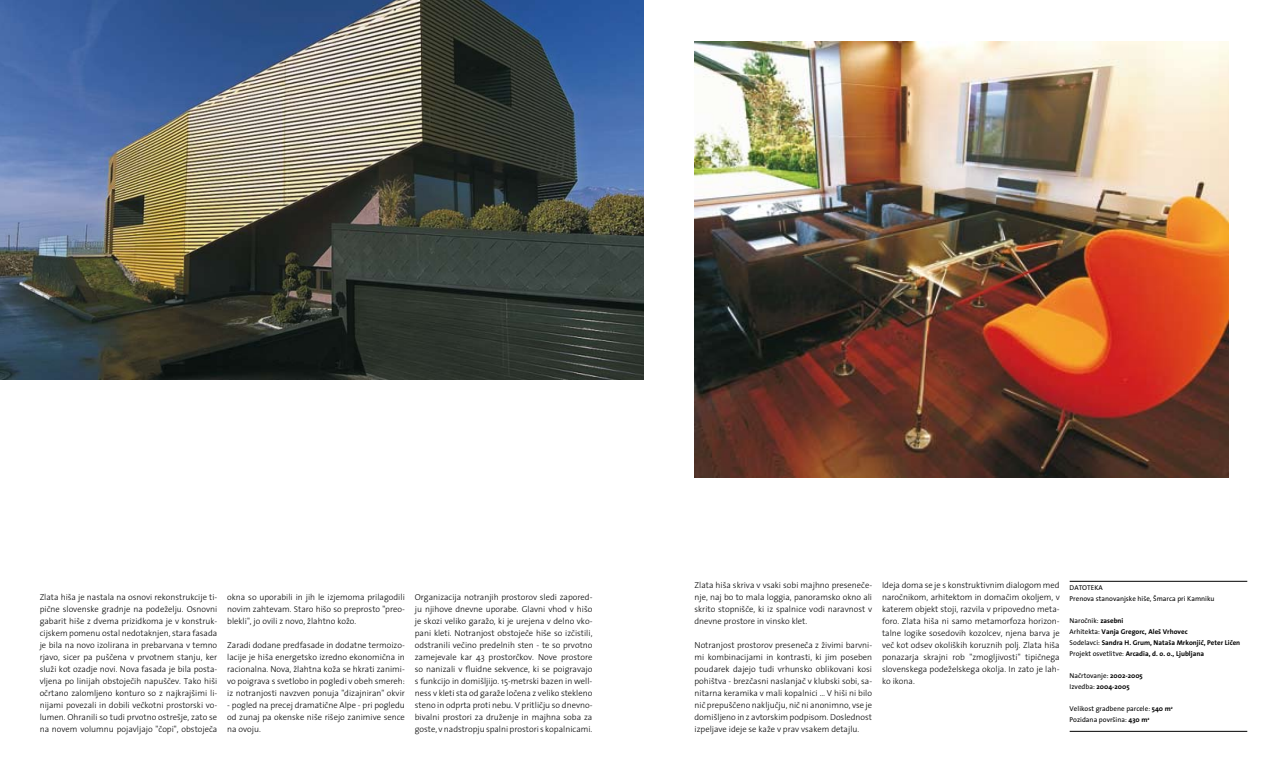
<style>
.page{position:relative;width:1287px;height:774px;background:#fff}
.page>*{position:absolute;margin:0;border:0;box-sizing:border-box;transform-origin:0 0}
.t1{font:300 8.6px/12px "Slo The Sans";color:#000;text-align:justify}
.t2{font:700 7px/11px "Slo The Sans";color:#000}
.t3{font:7px/11px "Slo The Sans";color:#000}
.s1{font-weight:400}
.s2{font-weight:700}
</style>
<div class="page">
<img style="left:0;top:0;width:643px;height:380px">
<img style="left:694px;top:41px;width:535px;height:436px">
<hr style="left:1070px;top:581px;width:177px;height:1px;background:#000">
<hr style="left:1070px;top:731px;width:177px;height:1px;background:#000">
<p class="t1" style="left:40px;top:591px;width:179px">Zlata hiπa je nastala na osnovi rekonstrukcije ti&shy;piËne slovenske gradnje na podeæelju. Osnovni gabarit hiπe z dvema prizidkoma je v konstruk&shy;cijskem pomenu ostal nedotaknjen, stara fasada je bila na novo izolirana in prebarvana v temno rjavo, sicer pa puπËena v prvotnem stanju, ker sluæi kot ozadje novi. Nova fasada je bila posta&shy;vljena po linijah obstojeËih napuπËev. Tako hiπi oËrtano zalomljeno konturo so z najkrajπimi li&shy;nijami povezali in dobili veËkotni prostorski vo&shy;lumen. Ohranili so tudi prvotno ostreπje, zato se na novem volumnu pojavljajo "Ëopi", obstojeËa</p>
<p class="t1" style="left:227px;top:591px;width:179px">okna so uporabili in jih le izjemoma prilagodili novim zahtevam. Staro hiπo so preprosto "preo&shy;blekli", jo ovili z novo, ælahtno koæo.</p>
<p class="t1" style="left:227px;top:639px;width:179px">Zaradi dodane predfasade in dodatne termoizo&shy;lacije je hiπa energetsko izredno ekonomiËna in racionalna. Nova, ælahtna koæa se hkrati zanimi&shy;vo poigrava s svetlobo in pogledi v obeh smereh: iz notranjosti navzven ponuja "dizajniran" okvir</p>
<p class="t1" style="left:227px;top:699px;width:179px">- pogled na precej dramatiËne Alpe - pri pogledu od zunaj pa okenske niπe riπejo zanimive sence na ovoju.</p>
<p class="t1" style="left:415px;top:591px;width:179px">Organizacija notranjih prostorov sledi zapored&shy;ju njihove dnevne uporabe. Glavni vhod v hiπo je skozi veliko garaæo, ki je urejena v delno vko&shy;pani kleti. Notranjost obstojeËe hiπe so izËistili, odstranili veËino predelnih sten - te so prvotno zamejevale kar 43 prostorËkov. Nove prostore so nanizali v fluidne sekvence, ki se poigravajo s funkcijo in domiπljijo. 15-metrski bazen in well&shy;ness v kleti sta od garaæe loËena z veliko stekleno steno in odprta proti nebu. V pritliËju so dnevno&shy;bivalni prostori za druæenje in majhna soba za goste, v nadstropju spalni prostori s kopalnicami.</p>
<p class="t1" style="left:694px;top:579px;width:179px">Zlata hiπa skriva v vsaki sobi majhno preseneËe&shy;nje, naj bo to mala loggia, panoramsko okno ali skrito stopniπËe, ki iz spalnice vodi naravnost v dnevne prostore in vinsko klet.</p>
<p class="t1" style="left:694px;top:639px;width:179px">Notranjost prostorov preseneËa z æivimi barvni&shy;mi kombinacijami in kontrasti, ki jim poseben poudarek dajejo tudi vrhunsko oblikovani kosi pohiπtva - brezËasni naslanjaË v klubski sobi, sa&shy;nitarna keramika v mali kopalnici … V hiπi ni bilo niË prepuπËeno nakljuËju, niË ni anonimno, vse je domiπljeno in z avtorskim podpisom. Doslednost izpeljave ideje se kaæe v prav vsakem detajlu.</p>
<p class="t1" style="left:882px;top:579px;width:179px">Ideja doma se je s konstruktivnim dialogom med naroËnikom, arhitektom in domaËim okoljem, v katerem objekt stoji, razvila v pripovedno meta&shy;foro. Zlata hiπa ni samo metamorfoza horizon&shy;talne logike sosedovih kozolcev, njena barva je veË kot odsev okoliπkih koruznih polj. Zlata hiπa ponazarja skrajni rob "zmogljivosti" tipiËnega slovenskega podeæelskega okolja. In zato je lah&shy;ko ikona.</p>
<p class="t3" style="left:1070px;top:582px;width:146px">DATOTEKA<br>Prenova stanovanjske hiπe, ©marca pri Kamniku</p>
<p class="t2" style="left:1070px;top:615px;width:172px"><span class="s1">NaroËnik:</span> zasebni<br><span class="s1">Arhitekta:</span> Vanja Gregorc, Aleπ Vrhovec<br><span class="s1">Sodelavci:</span> Sandra H. Grum, Nataπa MrkonjiË, Peter LiËen <span class="s1">Projekt osvetlitve:</span> Arcadia, d. o. o., Ljubljana</p>
<p class="t3" style="left:1070px;top:670px;width:75px">NaËrtovanje: <span class="s2">2002-2005<br></span>Izvedba: <span class="s2">2004-2005</span></p>
<p class="t3" style="left:1070px;top:703px;width:105px">Velikost gradbene parcele: <span class="s2">540 m</span><sup>2<br></sup>Pozidana povrπina: <span class="s2">430 m</span><sup>2</sup></p>
</div>
